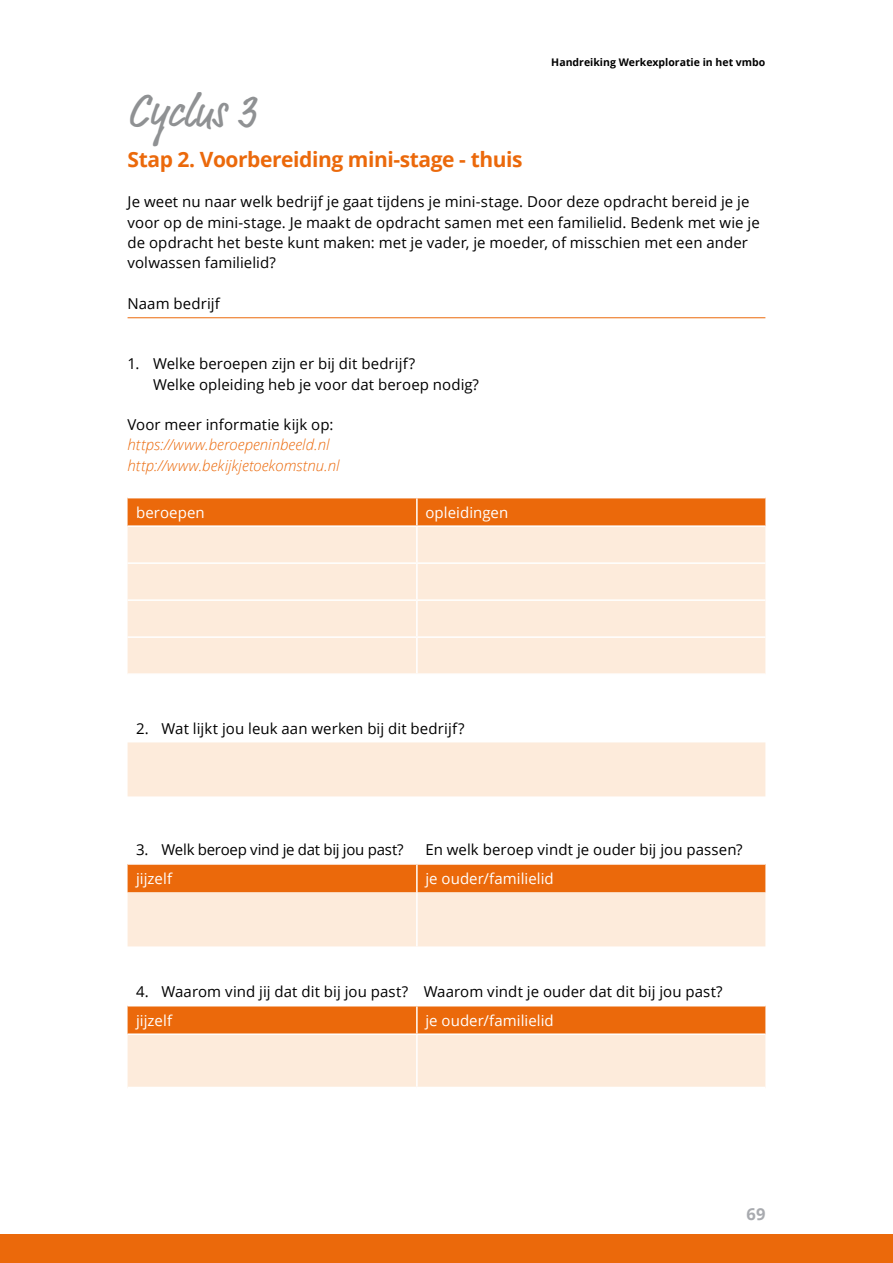
<style>
.page{position:relative;width:893px;height:1263px;background:#fff}
.page>*{position:absolute;margin:0;border:0;box-sizing:border-box;transform-origin:0 0}
.t1{font:46.5px "Market 2019";color:#8f9193;scale:.96 1}
.t2{font:700 21px "Open Sans";letter-spacing:-.02em;color:#eb690b}
.t3{font:700 16.5px "Open Sans";color:#a8aaaf}
.t4{font:15px/20.2px "Open Sans";letter-spacing:.005em;color:#000}
.t5{font:15px "Open Sans";letter-spacing:.005em;color:#fff}
.t6{font:italic 300 15px/20.2px "Open Sans";color:#eb690b}
.t7{font:15px "Open Sans";letter-spacing:-.015em;color:#000}
.t8{font:700 10.5px "Open Sans";color:#000}
</style>
<div class="page">
<div style="left:0;top:1234px;width:893px;height:29px;background:#eb690b"></div>
<hr style="left:128px;top:317px;width:637px;height:1px;background:#eb690b">
<div style="left:128px;top:498px;width:637px;height:27px;background:#eb690b"></div>
<div style="left:128px;top:527px;width:637px;height:146px;background:#fdebdb"></div>
<hr style="left:416px;top:498px;width:2px;height:27px;background:#fff">
<hr style="left:416px;top:527px;width:2px;height:35px;background:#fff">
<hr style="left:128px;top:562px;width:289px;height:2px;background:#fff">
<hr style="left:417px;top:562px;width:348px;height:2px;background:#fff">
<hr style="left:416px;top:564px;width:2px;height:35px;background:#fff">
<hr style="left:128px;top:599px;width:289px;height:2px;background:#fff">
<hr style="left:417px;top:599px;width:348px;height:2px;background:#fff">
<hr style="left:416px;top:601px;width:2px;height:35px;background:#fff">
<hr style="left:128px;top:636px;width:289px;height:2px;background:#fff">
<hr style="left:417px;top:636px;width:348px;height:2px;background:#fff">
<hr style="left:416px;top:638px;width:2px;height:35px;background:#fff">
<div style="left:128px;top:742px;width:637px;height:54px;background:#fdebdb"></div>
<svg style="left:128px;top:865px;width:637px;height:81px;background:#f6bf95"></svg>
<hr style="left:416px;top:865px;width:2px;height:27px;background:#fff">
<hr style="left:416px;top:892px;width:2px;height:54px;background:#fff">
<svg style="left:128px;top:1006px;width:637px;height:81px;background:#f6bf95"></svg>
<hr style="left:128px;top:1033px;width:289px;height:2px;background:#fff">
<hr style="left:417px;top:1033px;width:348px;height:2px;background:#fff">
<hr style="left:416px;top:1006px;width:2px;height:27px;background:#fff">
<hr style="left:416px;top:1035px;width:2px;height:52px;background:#fff">
<p class="t8" style="left:551px;top:54px;width:216px">Handreiking Werkexploratie in het vmbo</p>
<h1 class="t1" style="left:128px;top:84px;width:136px">Cyclus 3</h1>
<h2 class="t2" style="left:128px;top:144px;width:396px">Stap 2. Voorbereiding mini-stage - thuis</h2>
<p class="t4" style="left:128px;top:191px;width:634px">Je weet nu naar welk bedrijf je gaat tijdens je mini-stage. Door deze opdracht bereid je je voor op de mini-stage. Je maakt de opdracht samen met een familielid. Bedenk met wie je de opdracht het beste kunt maken: met je vader, je moeder, of misschien met een ander volwassen familielid?</p>
<p class="t4" style="left:128px;top:293px;width:94px">Naam bedrijf</p>
<p class="t4" style="left:153px;top:353px;width:327px;text-indent:-26px">1. Welke beroepen zijn er bij dit bedrijf?<br>Welke opleiding heb je voor dat beroep nodig?</p>
<p class="t4" style="left:128px;top:414px;width:207px">Voor meer informatie kijk op:</p>
<p class="t6" style="left:128px;top:434px;width:213px">https://www.beroepeninbeeld.nl http://www.bekijkjetoekomstnu.nl</p>
<p class="t5" style="left:136px;top:502px;width:70px">beroepen</p>
<p class="t5" style="left:425px;top:502px;width:84px">opleidingen</p>
<p class="t4" style="left:136px;top:718px;width:330px">2. Wat lijkt jou leuk aan werken bij dit bedrijf?</p>
<p class="t7" style="left:136px;top:840px;width:269px">3. Welk beroep vind je dat bij jou past?</p>
<p class="t4" style="left:425px;top:839px;width:319px">En welk beroep vindt je ouder bij jou passen?</p>
<p class="t5" style="left:136px;top:868px;width:38px">jijzelf</p>
<p class="t5" style="left:425px;top:868px;width:130px">je ouder/familielid</p>
<p class="t4" style="left:136px;top:981px;width:588px">4. Waarom vind jij dat dit bij jou past? Waarom vindt je ouder dat dit bij jou past?</p>
<p class="t5" style="left:136px;top:1010px;width:38px">jijzelf</p>
<p class="t5" style="left:425px;top:1010px;width:130px">je ouder/familielid</p>
<p class="t3" style="left:747px;top:1202px;width:20px">69</p>
</div>
